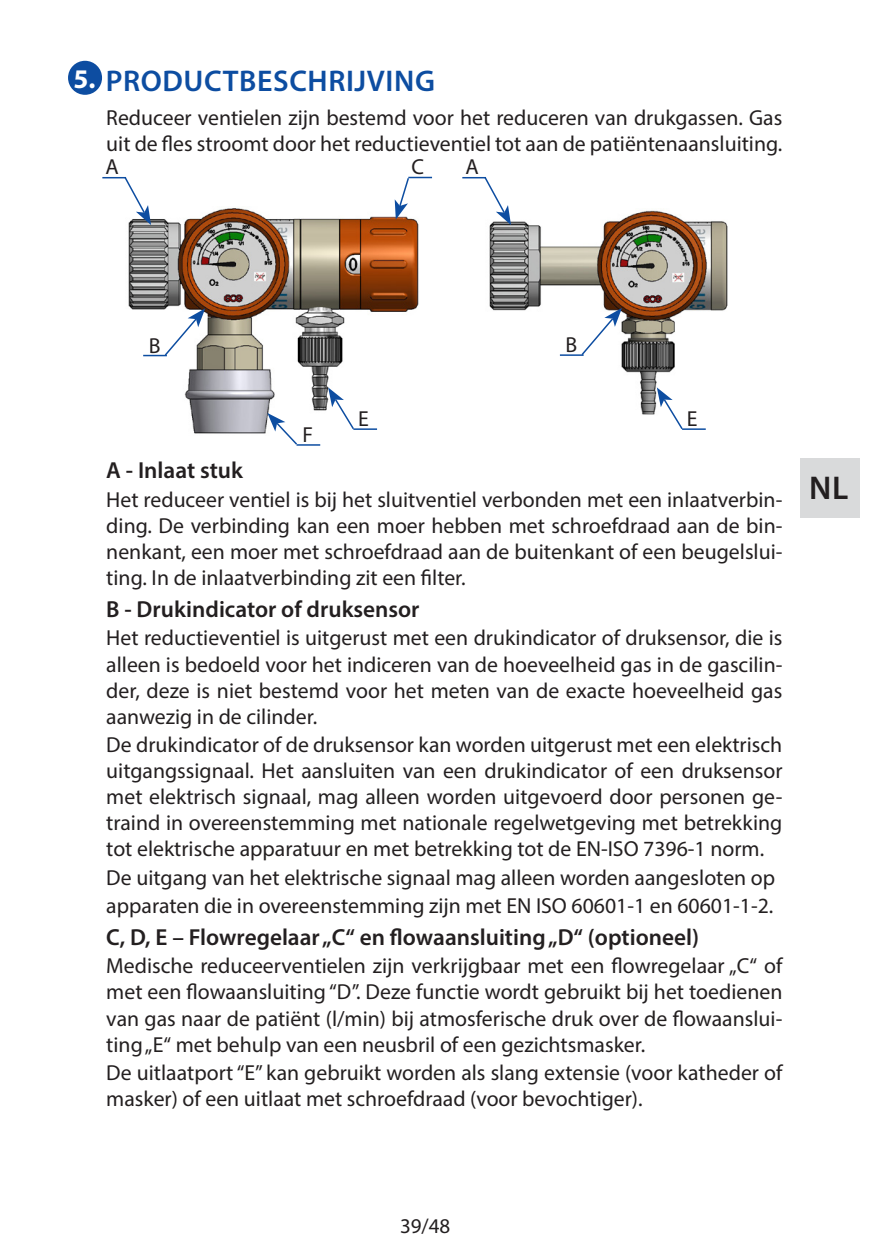
<style>
.page{position:relative;width:893px;height:1259px;background:#fff}
.page>*{position:absolute;margin:0;border:0;box-sizing:border-box;transform-origin:0 0}
.t1{font:600 33px "Myriad Pro";color:#231f20}
.t2{font:600 30px "Myriad Pro";letter-spacing:.02em;color:#0d4da1}
.t3{font:700 27px "Myriad Pro";color:#fff}
.HEADLINE4{font:600 23.4px "Myriad Pro";color:#231f20}
.TEXT{font:21.6px/26.1px "Myriad Pro";color:#231f20;text-align:justify}
.t4{font:21px "Myriad Pro";color:#231f20}
</style>
<div class="page">
<div style="left:800px;top:458px;width:59px;height:60px;background:#d9dadb"></div>
<img style="left:128px;top:208px;width:291px;height:226px">
<img style="left:489px;top:210px;width:239px;height:205px">
<svg style="left:328px;top:387px;width:27px;height:44px"></svg>
<hr style="left:353px;top:428px;width:24px;height:2px;background:#0d4da1">
<svg style="left:143px;top:308px;width:62px;height:49px"></svg>
<svg style="left:102px;top:177px;width:49px;height:48px"></svg>
<svg style="left:395px;top:176px;width:37px;height:43px"></svg>
<hr style="left:297px;top:444px;width:23px;height:2px;background:#0d4da1">
<svg style="left:267px;top:413px;width:32px;height:33px"></svg>
<svg style="left:462px;top:177px;width:49px;height:48px"></svg>
<svg style="left:580px;top:308px;width:42px;height:49px"></svg>
<hr style="left:560px;top:354px;width:24px;height:2px;background:#0d4da1">
<svg style="left:657px;top:387px;width:27px;height:42px"></svg>
<hr style="left:682px;top:428px;width:24px;height:2px;background:#0d4da1">
<div style="left:68px;top:61px;width:34px;height:34px;background:#0d4da1;border-radius:50%"></div>
<p class="t3" style="left:73px;top:61px;width:21px">5.</p>
<p class="t2" style="left:106px;top:61px;width:331px">PRODUCTBESCHRIJVING</p>
<p class="TEXT" style="left:106px;top:105px;width:678px">Reduceer ventielen zijn bestemd voor het reduceren van drukgassen. Gas uit de fles stroomt door het reductieventiel tot aan de patiëntenaansluiting.</p>
<p class="TEXT" style="left:106px;top:153px;width:15px">A</p>
<p class="TEXT" style="left:411px;top:153px;width:14px">C</p>
<p class="TEXT" style="left:465px;top:153px;width:15px">A</p>
<p class="TEXT" style="left:149px;top:332px;width:13px">B</p>
<p class="TEXT" style="left:303px;top:421px;width:12px">F</p>
<p class="TEXT" style="left:358px;top:405px;width:12px">E</p>
<p class="TEXT" style="left:565px;top:331px;width:13px">B</p>
<p class="TEXT" style="left:687px;top:405px;width:12px">E</p>
<p class="HEADLINE4" style="left:106px;top:456px;width:138px">A - Inlaat stuk</p>
<p class="TEXT" style="left:106px;top:486px;width:678px">Het reduceer ventiel is bij het sluitventiel verbonden met een inlaatverbin&shy;ding. De verbinding kan een moer hebben met schroefdraad aan de bin&shy;nenkant, een moer met schroefdraad aan de buitenkant of een beugelslui&shy;ting. In de inlaatverbinding zit een filter.</p>
<p class="HEADLINE4" style="left:106px;top:594px;width:315px">B - Drukindicator of druksensor</p>
<p class="TEXT" style="left:106px;top:625px;width:678px">Het reductieventiel is uitgerust met een drukindicator of druksensor, die is alleen is bedoeld voor het indiceren van de hoeveelheid gas in de gascilin&shy;der, deze is niet bestemd voor het meten van de exacte hoeveelheid gas aanwezig in de cilinder.</p>
<p class="TEXT" style="left:106px;top:731px;width:678px">De drukindicator of de druksensor kan worden uitgerust met een elektrisch uitgangssignaal. Het aansluiten van een drukindicator of een druksensor met elektrisch signaal, mag alleen worden uitgevoerd door personen ge&shy;traind in overeenstemming met nationale regelwetgeving met betrekking tot elektrische apparatuur en met betrekking tot de EN-ISO 7396-1 norm.</p>
<p class="TEXT" style="left:106px;top:864px;width:670px">De uitgang van het elektrische signaal mag alleen worden aangesloten op</p>
<p class="TEXT" style="left:106px;top:892px;width:669px">apparaten die in overeenstemming zijn met EN ISO 60601-1 en 60601-1-2.</p>
<p class="HEADLINE4" style="left:106px;top:922px;width:594px">C, D, E – Flowregelaar „C“ en flowaansluiting „D“ (optioneel)</p>
<p class="TEXT" style="left:106px;top:952px;width:678px">Medische reduceerventielen zijn verkrijgbaar met een flowregelaar „C“ of met een flowaansluiting “D”. Deze functie wordt gebruikt bij het toedienen van gas naar de patiënt (l/min) bij atmosferische druk over de flowaanslui&shy;ting „E“ met behulp van een neusbril of een gezichtsmasker.</p>
<p class="TEXT" style="left:106px;top:1059px;width:678px">De uitlaatport “E” kan gebruikt worden als slang extensie (voor katheder of masker) of een uitlaat met schroefdraad (voor bevochtiger).</p>
<h1 class="t1" style="left:809px;top:467px;width:41px">NL</h1>
<p class="t4" style="left:400px;top:1212px;width:52px">39/48</p>
</div>
